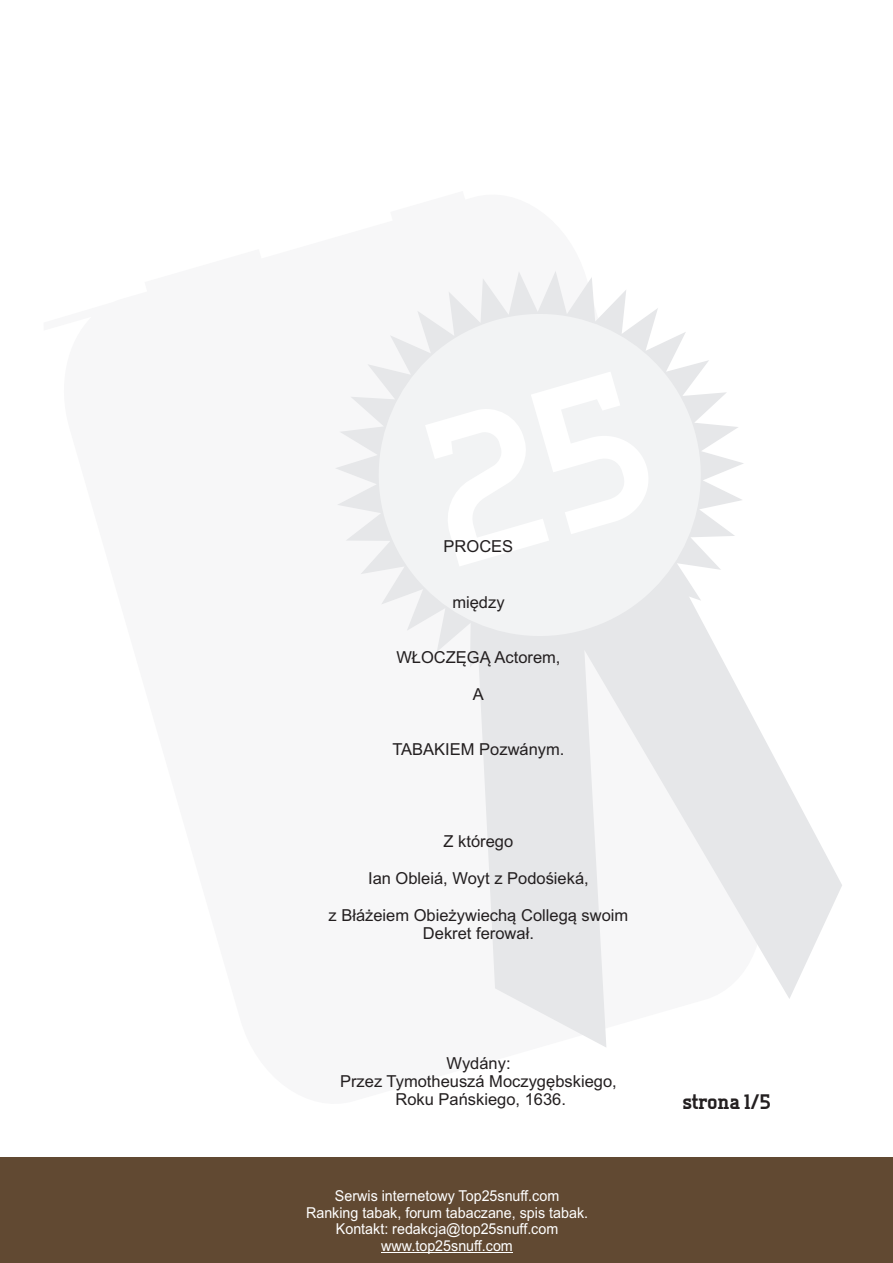
<style>
.page{position:relative;width:893px;height:1263px;background:#fff}
.page>*{position:absolute;margin:0;border:0;box-sizing:border-box;transform-origin:0 0}
.t1{font:800 21px "Tertre";color:#231f20}
.t2{font:16.5px/18.5px "Arial";color:#231f20;text-align:center}
.t3{font:15px/16.8px "Arial";color:#fff;text-align:center;scale:.95 1}
</style>
<div class="page">
<svg style="left:479px;top:680px;width:363px;height:367px"></svg>
<svg style="left:335px;top:271px;width:409px;height:409px"></svg>
<svg style="left:360px;top:296px;width:359px;height:358px;fill:#f2f3f4"></svg>
<div style="left:0;top:1157px;width:893px;height:106px;background:#614932"></div>
<hr style="left:381px;top:1252px;width:132px;height:1px;background:#fff">
<p class="t2" style="left:444px;top:539px;width:71px">PROCES</p>
<p class="t2" style="left:452px;top:594px;width:54px">miêdzy</p>
<p class="t2" style="left:396px;top:649px;width:166px">W£OCZÊG¥ Actorem,</p>
<p class="t2" style="left:473px;top:686px;width:13px">A</p>
<p class="t2" style="left:392px;top:742px;width:174px">TABAKIEM Pozwánym.</p>
<p class="t2" style="left:444px;top:834px;width:71px">Z którego</p>
<p class="t2" style="left:368px;top:871px;width:222px">Ian Obleiá, Woyt z Podoœieká,</p>
<p class="t2" style="left:328px;top:907px;width:301px">z B³á¿eiem Obie¿ywiech¹ Colleg¹ swoim<br>Dekret ferowa³.</p>
<p class="t2" style="left:340px;top:1055px;width:278px">Wydány:<br>Przez Tymotheuszá Moczygêbskiego,<br>Roku Pañskiego, 1636.</p>
<p class="t3" style="left:306px;top:1188px;width:298px">Serwis internetowy Top25snuff.com<br>Ranking tabak, forum tabaczane, spis tabak.<br>Kontakt: redakcja@top25snuff.com www.top25snuff.com</p>
<p class="t1" style="left:682px;top:1093px;width:90px">strona 1/5</p>
</div>
